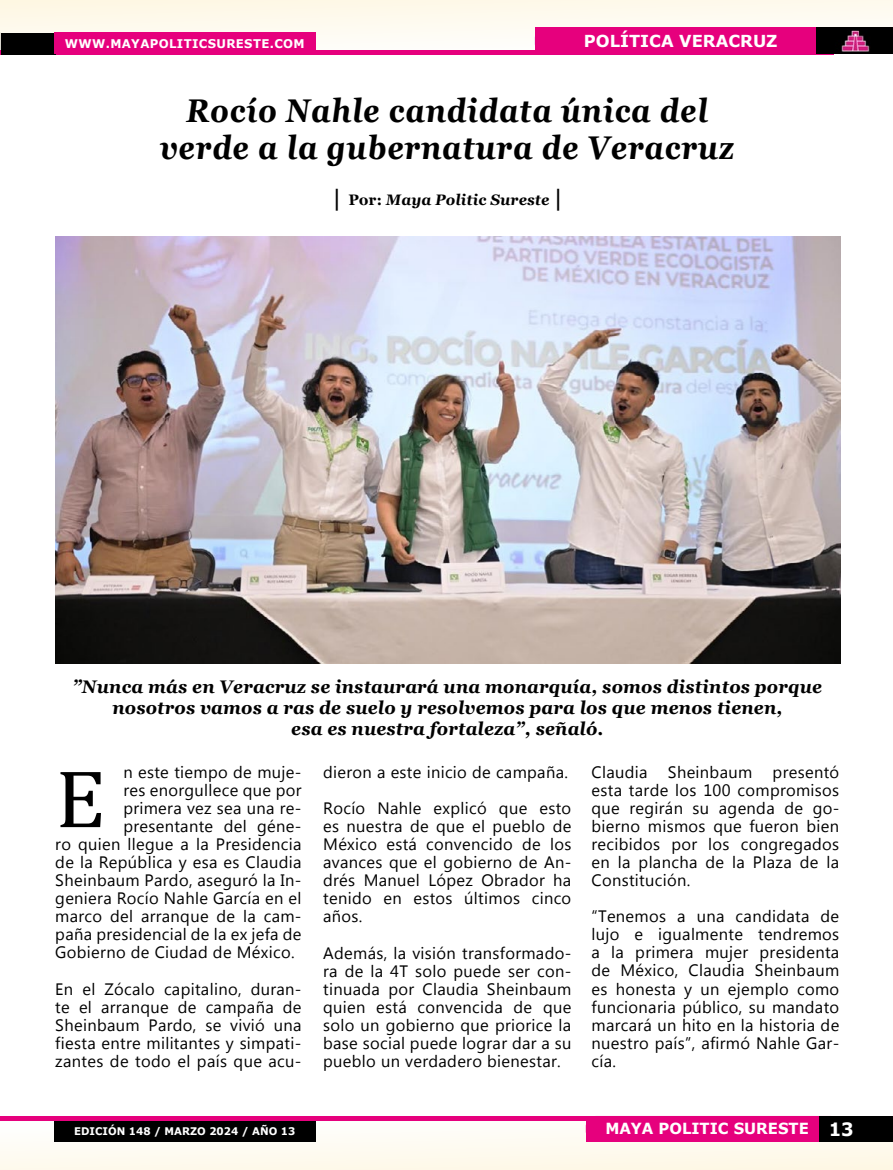
<style>
.page{position:relative;width:893px;height:1170px;background:#fff}
.page>*{position:absolute;margin:0;border:0;box-sizing:border-box;transform-origin:0 0}
.t1{font:82.5px "Cambria";color:#000;scale:1.06 1}
.t2{font:italic 700 32.85px/36px "Georgia";letter-spacing:.03em;color:#000;text-align:center;scale:.89 1}
.t3{font:italic 700 18.15px/21px "Georgia";letter-spacing:.01em;color:#000;text-align:center}
.t4{font:16.5px/18px "Myanmar Text";letter-spacing:.02em;color:#000;text-align:justify}
.t5{font:700 16.5px "Verdana";color:#fff}
.t6{font:700 15.3px "Verdana";color:#fff}
.t7{font:italic 700 15.15px "Georgia";letter-spacing:.01em;color:#000}
.t8{font:700 12px "Verdana";letter-spacing:.03em;color:#fff}
.t9{font:700 10.5px "Verdana";color:#fff}
.s1{font-style:normal;font-size:22.95px}
.s2{font-style:normal}
.s3{font-size:18.3px}
</style>
<div class="page">
<div style="left:0;top:0;width:893px;height:54px;background:#fefaee"></div>
<hr style="left:0;top:50px;width:833px;height:4px;background:#e6007d">
<div style="left:535px;top:28px;width:291px;height:26px;background:#e6007d"></div>
<div style="left:816px;top:28px;width:77px;height:26px;background:#000"></div>
<div style="left:1px;top:33px;width:54px;height:21px;background:#000"></div>
<div style="left:54px;top:33px;width:262px;height:21px;background:#e6007d"></div>
<div style="left:0;top:1115px;width:893px;height:54px;background:#fefaef"></div>
<div style="left:54px;top:1120px;width:262px;height:21px;background:#000"></div>
<div style="left:0;top:1115px;width:833px;height:5px;background:#e6007d"></div>
<div style="left:586px;top:1115px;width:242px;height:26px;background:#e6007d"></div>
<div style="left:819px;top:1115px;width:74px;height:26px;background:#000"></div>
<img style="left:841px;top:30px;width:29px;height:21px">
<img style="left:55px;top:236px;width:785px;height:427px">
<p class="t8" style="left:65px;top:35px;width:241px">WWW.MAYAPOLITICSURESTE.COM</p>
<p class="t5" style="left:584px;top:29px;width:195px">POLÍTICA VERACRUZ</p>
<h2 class="t2" style="left:160px;top:93px;width:650px">Rocío Nahle candidata única del verde a la gubernatura de Veracruz</h2>
<p class="t7" style="left:332px;top:189px;width:232px"><span class="s1">|</span> <span class="s2">Por:</span> Maya Politic Sureste <span class="s1">|</span></p>
<p class="t3" style="left:73px;top:676px;width:753px">”Nunca más en Veracruz se instaurará una monarquía, somos distintos porque nosotros vamos a ras de suelo y resolvemos para los que menos tienen,<br>esa es nuestra fortaleza”, señaló.</p>
<p class="t4" style="left:123px;top:763px;width:180px">n este tiempo de muje-</p>
<p class="t4" style="left:123px;top:781px;width:180px">res enorgullece que por</p>
<p class="t4" style="left:123px;top:799px;width:180px">primera vez sea una re-</p>
<p class="t4" style="left:123px;top:817px;width:180px">presentante del géne-</p>
<p class="t4" style="left:55px;top:835px;width:248px">ro quien llegue a la Presidencia</p>
<p class="t4" style="left:55px;top:853px;width:248px">de la República y esa es Claudia</p>
<p class="t4" style="left:55px;top:871px;width:248px">Sheinbaum Pardo, aseguró la In-</p>
<p class="t4" style="left:55px;top:889px;width:248px">geniera Rocío Nahle García en el</p>
<p class="t4" style="left:55px;top:907px;width:248px">marco del arranque de la cam-</p>
<p class="t4" style="left:55px;top:925px;width:248px">paña presidencial de la ex jefa de</p>
<p class="t4" style="left:55px;top:943px;width:241px">Gobierno de Ciudad de México.</p>
<p class="t4" style="left:55px;top:979px;width:248px">En el Zócalo capitalino, duran&shy;te el arranque de campaña de Sheinbaum Pardo, se vivió una fiesta entre militantes y simpati&shy;zantes de todo el país que acu-</p>
<h1 class="t1" style="left:55px;top:750px;width:49px">E</h1>
<p class="t4" style="left:323px;top:754px;width:250px;line-height:36px">dieron a este inicio de campaña.<br>Rocío Nahle explicó que esto</p>
<p class="t4" style="left:323px;top:817px;width:250px">es nuestra de que el pueblo de México está convencido de los avances que el gobierno de An&shy;drés Manuel López Obrador ha tenido en estos últimos cinco años.</p>
<p class="t4" style="left:323px;top:943px;width:250px">Además, la visión transformado&shy;ra de la 4T solo puede ser con&shy;tinuada por Claudia Sheinbaum quien está convencida de que solo un gobierno que priorice la base social puede lograr dar a su pueblo un verdadero bienestar.</p>
<p class="t4" style="left:591px;top:763px;width:249px">Claudia Sheinbaum presentó esta tarde los 100 compromisos que regirán su agenda de go&shy;bierno mismos que fueron bien recibidos por los congregados en la plancha de la Plaza de la Constitución.</p>
<p class="t4" style="left:591px;top:907px;width:249px">“Tenemos a una candidata de lujo e igualmente tendremos a la primera mujer presidenta de México, Claudia Sheinbaum es honesta y un ejemplo como funcionaria público, su mandato marcará un hito en la historia de nuestro país”, afirmó Nahle Gar&shy;cía.</p>
<p class="t9" style="left:74px;top:1123px;width:223px">EDICIÓN 148 / MARZO 2024 / AÑO 13</p>
<p class="t6" style="left:605px;top:1117px;width:250px">MAYA POLITIC SURESTE <span class="s3">13</span></p>
</div>
